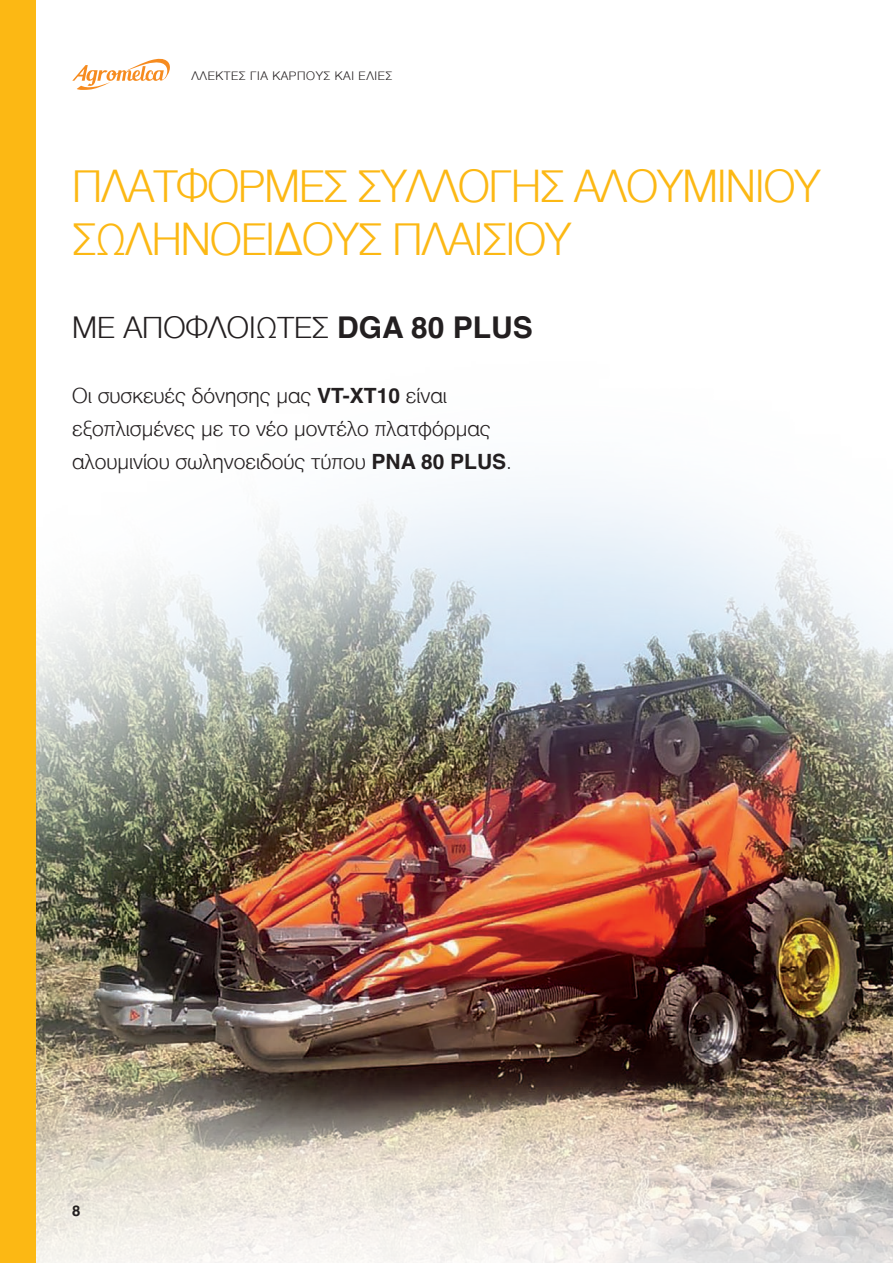
<style>
.page{position:relative;width:893px;height:1263px;background:#fff}
.page>*{position:absolute;margin:0;border:0;box-sizing:border-box;transform-origin:0 0}
.Titular{font:300 45px/52.5px "Helvetica";letter-spacing:-.02em;color:#fcb814;scale:.95 1}
.Titular-2{font:300 30px "Helvetica";color:#231f20}
.Destacado{font:300 21px/33px "Helvetica";color:#231f20}
.t1{font:700 15px "Helvetica";color:#231f20}
.t2{font:300 12px "Helvetica";letter-spacing:.05em;color:#231f20}
.s1{font-weight:700}
</style>
<div class="page">
<img style="left:36px;top:488px;width:857px;height:775px">
<svg style="left:72px;top:58px;width:98px;height:32px"></svg>
<div style="left:0;top:0;width:36px;height:1263px;background:#fcb814"></div>
<p class="t2" style="left:191px;top:65px;width:202px">ΛΛΕΚΤΕΣ ΓΙΑ ΚΑΡΠΟΥΣ ΚΑΙ ΕΛΙΕΣ</p>
<p class="Titular" style="left:72px;top:157px;width:789px">ΠΛΑΤΦΌΡΜΕΣ ΣΥΛΛΟΓΉΣ ΑΛΟΥΜΙΝΊΟΥ<br>ΣΩΛΗΝΟΕΙΔΟΎΣ ΠΛΑΙΣΊΟΥ</p>
<p class="Titular-2" style="left:72px;top:302px;width:462px">ΜΕ ΑΠΟΦΛΟΙΩΤΕΣ <span class="s1">DGA 80 PLUS</span></p>
<p class="Destacado" style="left:72px;top:378px;width:441px">Οι συσκευές δόνησης μας <span class="s1">VT-XT10</span> είναι εξοπλισμένες με το νέο μοντέλο πλατφόρμας αλουμινίου σωληνοειδούς τύπου <span class="s1">PNA 80 PLUS</span>.</p>
<p class="t1" style="left:72px;top:1202px;width:10px">8</p>
</div>
